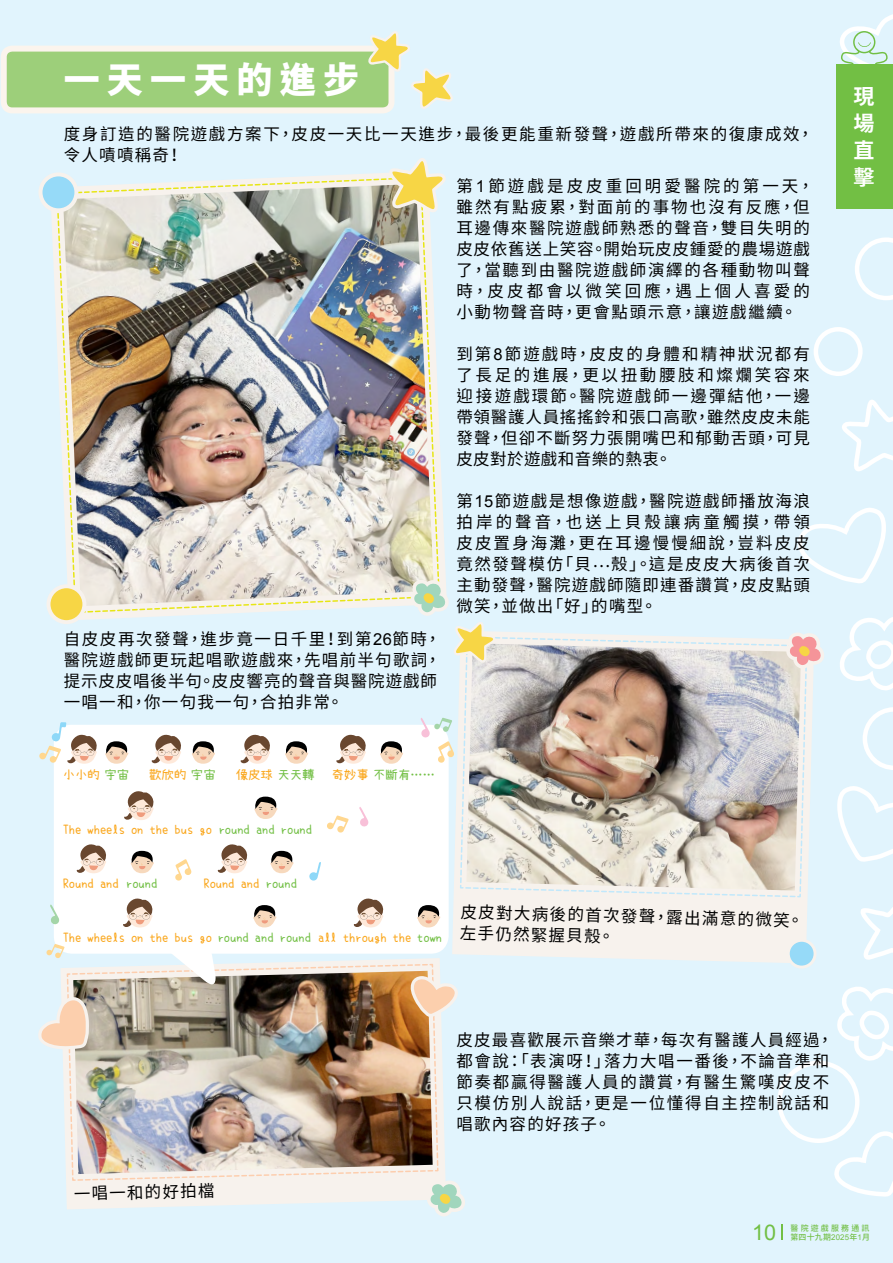
<style>
.page{position:relative;width:893px;height:1263px;background:#e1f4fd}
.page>*{position:absolute;margin:0;border:0;box-sizing:border-box;transform-origin:0 0}
.t1{font:900 36px "Noto Sans CJ Ktc";letter-spacing:.2em;color:#fff}
.t2{font:21.6px "Arial";color:#72bf44}
.t3{font:700 21px/27px "Noto Sans CJ Ktc";color:#fff;text-align:justify}
.t4{font:16.5px/21px "Noto Sans CJ Ktc";letter-spacing:.095em;color:#000}
.t5{font:16.5px/21px "Noto Sans CJ Ktc";letter-spacing:.075em;color:#000}
.t6{font:12.45px "Naikai Font";color:#faa61a}
.t7{font:12.45px "Naikai Font";color:#72bf44}
.t8{font:500 7.95px/9.4px "Noto Sans CJ Ktc";letter-spacing:.28em;color:#72bf44}
.s1{font-family:"Arial"}
.s2{color:#72bf44}
.s3{color:#faa61a}
.s4{font-family:"Arial";font-weight:400}
</style>
<div class="page">
<svg style="left:798px;top:508px;width:88px;height:75px"></svg>
<svg style="left:863px;top:707px;width:30px;height:63px"></svg>
<svg style="left:840px;top:617px;width:53px;height:74px"></svg>
<svg style="left:842px;top:338px;width:51px;height:134px"></svg>
<div style="left:813px;top:327px;width:50px;height:49px;border:4px solid #fff;border-radius:50%"></div>
<svg style="left:837px;top:786px;width:56px;height:174px"></svg>
<svg style="left:777px;top:987px;width:116px;height:210px"></svg>
<svg style="left:855px;top:237px;width:38px;height:63px"></svg>
<svg style="left:781px;top:1224px;width:2px;height:16px"></svg>
<div style="left:4px;top:49px;width:387px;height:61px;background:#9dcf7a;border-radius:9px"></div>
<div style="left:1px;top:46px;width:393px;height:67px;border:6px solid #fbf4ed;border-radius:9px"></div>
<div style="left:452px;top:898px;width:356px;height:65px;background:#f7f2ed"></div>
<div style="left:47px;top:584px;width:39px;height:40px;background:#f7f2ed;border-radius:50%"></div>
<div style="left:50px;top:588px;width:32px;height:32px;background:#f7d645;border-radius:50%"></div>
<svg style="left:39px;top:172px;width:39px;height:40px"></svg>
<div style="left:43px;top:176px;width:31px;height:32px;background:#96daf8;border-radius:50%"></div>
<img style="left:56px;top:158px;width:393px;height:458px">
<div style="left:786px;top:938px;width:31px;height:31px;background:#f7f2ed;border-radius:50%"></div>
<div style="left:790px;top:941px;width:24px;height:25px;background:#96daf8;border-radius:50%"></div>
<svg style="left:367px;top:31px;width:86px;height:78px"></svg>
<div style="left:54px;top:725px;width:395px;height:229px;background:#fff;border-radius:18px"></div>
<svg style="left:192px;top:741px;width:23px;height:23px"></svg>
<svg style="left:285px;top:741px;width:23px;height:23px"></svg>
<svg style="left:380px;top:741px;width:23px;height:23px"></svg>
<svg style="left:151px;top:734px;width:30px;height:30px"></svg>
<svg style="left:240px;top:734px;width:30px;height:30px"></svg>
<svg style="left:336px;top:734px;width:30px;height:30px"></svg>
<svg style="left:254px;top:797px;width:24px;height:22px"></svg>
<svg style="left:130px;top:851px;width:24px;height:22px"></svg>
<svg style="left:270px;top:851px;width:24px;height:22px"></svg>
<svg style="left:253px;top:905px;width:24px;height:23px"></svg>
<svg style="left:417px;top:905px;width:24px;height:23px"></svg>
<svg style="left:124px;top:791px;width:30px;height:29px"></svg>
<svg style="left:76px;top:844px;width:30px;height:29px"></svg>
<svg style="left:217px;top:844px;width:31px;height:29px"></svg>
<svg style="left:123px;top:898px;width:30px;height:29px"></svg>
<svg style="left:353px;top:898px;width:31px;height:29px"></svg>
<img style="left:38px;top:942px;width:427px;height:274px">
<svg style="left:50px;top:904px;width:9px;height:21px"></svg>
<svg style="left:39px;top:722px;width:90px;height:42px"></svg>
<svg style="left:309px;top:862px;width:12px;height:19px"></svg>
<img style="left:420px;top:622px;width:404px;height:276px">
<svg style="left:327px;top:815px;width:22px;height:18px"></svg>
<svg style="left:359px;top:807px;width:10px;height:20px"></svg>
<svg style="left:175px;top:859px;width:17px;height:22px"></svg>
<div style="left:836px;top:64px;width:57px;height:144px;background:#72bf44"></div>
<svg style="left:840px;top:14px;width:53px;height:50px"></svg>
<h1 class="t1" style="left:64px;top:60px;width:297px">一天一天的進步</h1>
<p class="t4" style="left:64px;top:124px;width:751px">度身訂造的醫院遊戲方案下，皮皮一天比一天進步，最後更能重新發聲，遊戲所帶來的復康成效，令人嘖嘖稱奇！</p>
<p class="t5" style="left:64px;top:629px;width:379px">自皮皮再次發聲，進步竟一日千里！到第<span class="s1">26</span>節時，醫院遊戲師更玩起唱歌遊戲來，先唱前半句歌詞，提示皮皮唱後半句。皮皮響亮的聲音與醫院遊戲師一唱一和，你一句我一句，合拍非常。</p>
<p class="t4" style="left:456px;top:176px;width:359px">第<span class="s1">1</span>節遊戲是皮皮重回明愛醫院的第一天，雖然有點疲累，對面前的事物也沒有反應，但耳邊傳來醫院遊戲師熟悉的聲音，雙目失明的皮皮依舊送上笑容。開始玩皮皮鍾愛的農場遊戲了，當聽到由醫院遊戲師演繹的各種動物叫聲時，皮皮都會以微笑回應，遇上個人喜愛的小動物聲音時，更會點頭示意，讓遊戲繼續。</p>
<p class="t4" style="left:456px;top:344px;width:355px;text-align:justify">到第<span class="s1">8</span>節遊戲時，皮皮的身體和精神狀況都有了長足的進展，更以扭動腰肢和燦爛笑容來迎接遊戲環節。醫院遊戲師一邊彈結他，一邊帶領醫護人員搖搖鈴和張口高歌，雖然皮皮未能發聲，但卻不斷努力張開嘴巴和郁動舌頭，可見皮皮對於遊戲和音樂的熱衷。</p>
<p class="t4" style="left:456px;top:491px;width:355px;text-align:justify">第<span class="s1">15</span>節遊戲是想像遊戲，醫院遊戲師播放海浪拍岸的聲音，也送上貝殼讓病童觸摸，帶領皮皮置身海灘，更在耳邊慢慢細說，豈料皮皮竟然發聲模仿「貝⋯殼」。這是皮皮大病後首次主動發聲，醫院遊戲師隨即連番讚賞，皮皮點頭微笑，並做出「好」的嘴型。</p>
<p class="t6" style="left:63px;top:768px;width:68px">小小的<span class="s2">宇宙</span></p>
<p class="t6" style="left:149px;top:768px;width:68px">歡欣的<span class="s2">宇宙</span></p>
<p class="t6" style="left:236px;top:768px;width:81px">像皮球<span class="s2">天天轉</span></p>
<p class="t7" style="left:331px;top:768px;width:105px"><span class="s3">奇妙事</span>不斷有……</p>
<p class="t6" style="left:63px;top:822px;width:251px">The wheels on the bus go <span class="s2">round and round</span></p>
<p class="t6" style="left:63px;top:876px;width:96px">Round and <span class="s2">round</span></p>
<p class="t6" style="left:203px;top:876px;width:95px">Round and <span class="s2">round</span></p>
<p class="t6" style="left:63px;top:930px;width:381px">The wheels on the bus go <span class="s2">round and round</span> all through the <span class="s2">town</span></p>
<p class="t4" style="left:461px;top:903px;width:345px;line-height:20.1px;rotate:1deg">皮皮對大病後的首次發聲，露出滿意的微笑。左手仍然緊握貝殼。</p>
<p class="t3" style="left:854px;top:84px;width:22px">現場直擊</p>
<p class="t4" style="left:74px;top:1183px;width:142px;rotate:-1deg">一唱一和的好拍檔</p>
<p class="t4" style="left:456px;top:1030px;width:378px">皮皮最喜歡展示音樂才華，每次有醫護人員經過，都會說：「表演呀！」落力大唱一番後，不論音準和節奏都贏得醫護人員的讚賞，有醫生驚嘆皮皮不只模仿別人說話，更是一位懂得自主控制說話和唱歌內容的好孩子。</p>
<h2 class="t2" style="left:752px;top:1218px;width:26px">10</h2>
<p class="t8" style="left:790px;top:1223px;width:81px">醫院遊戲服務通訊第四十九期<span class="s4">2025</span>年<span class="s4">1</span>月</p>
</div>
